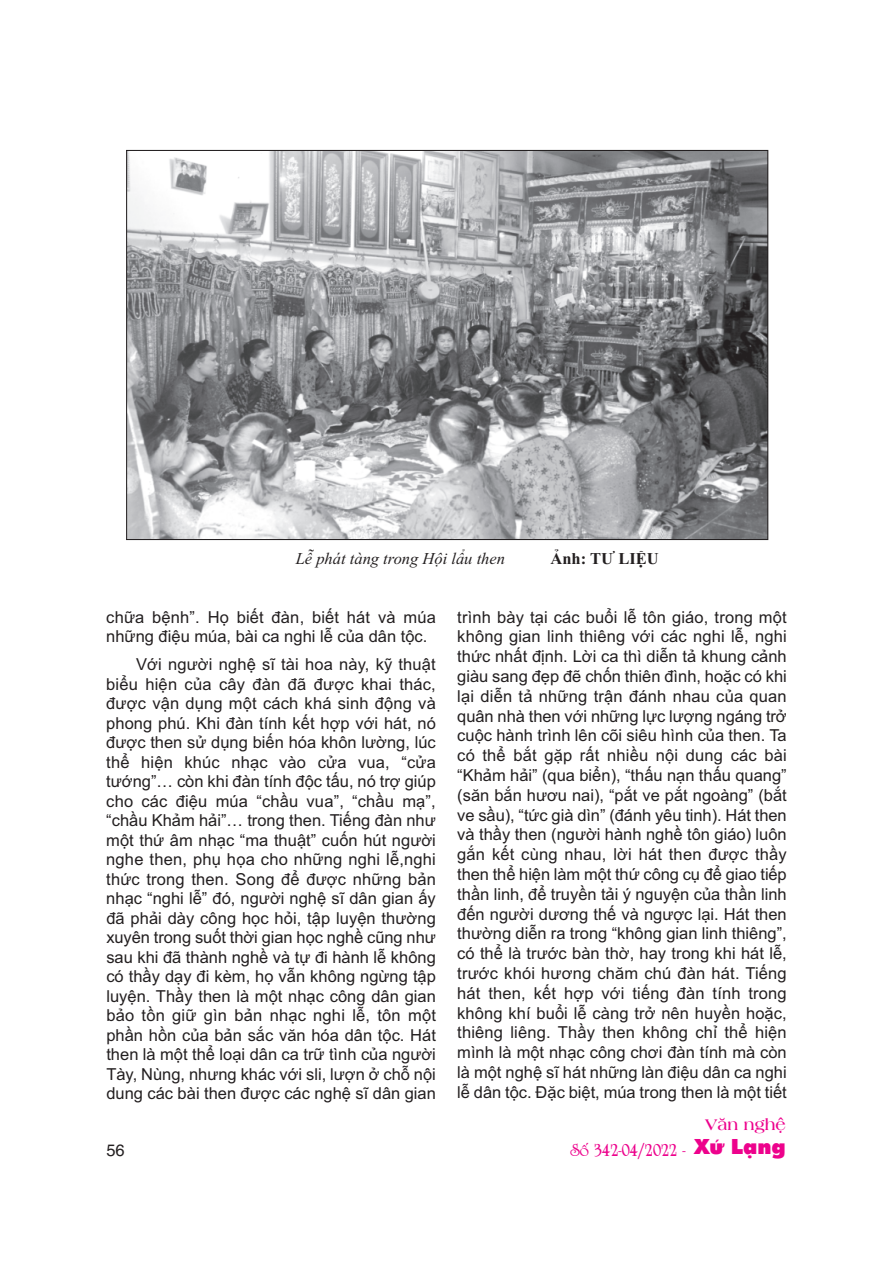
<style>
.page{position:relative;width:893px;height:1263px;background:#fff}
.page>*{position:absolute;margin:0;border:0;box-sizing:border-box;transform-origin:0 0}
.t1{font:700 18px "University";color:#ed028c}
.t2{font:16.5px/19.8px "Arial";color:#231f20;text-align:justify}
.t3{font:italic 16.5px "Times New Roman";color:#231f20}
.t4{font:700 16.5px "Times New Roman";color:#231f20}
.t5{font:700 16.5px "UTM Americana";color:#ed028c}
.t6{font:16.5px "Vn Helvetica";color:#231f20}
.s1{font-family:"UTM Futura Extra";font-weight:400;font-size:21px}
</style>
<div class="page">
<img style="left:128px;top:152px;width:638px;height:386px">
<p class="t3" style="left:296px;top:549px;width:211px">Lễ phát tàng trong Hội lẩu then</p>
<p class="t4" style="left:550px;top:549px;width:110px">Ảnh: TƯ LIỆU</p>
<p class="t2" style="left:106px;top:607px;width:331px">chữa bệnh”. Họ biết đàn, biết hát và múa những điệu múa, bài ca nghi lễ của dân tộc.</p>
<p class="t2" style="left:106px;top:655px;width:331px;text-indent:30px">Với người nghệ sĩ tài hoa này, kỹ thuật biểu hiện của cây đàn đã được khai thác, được vận dụng một cách khá sinh động và phong phú. Khi đàn tính kết hợp với hát, nó được then sử dụng biến hóa khôn lường, lúc thể hiện khúc nhạc vào cửa vua, “cửa tướng”… còn khi đàn tính độc tấu, nó trợ giúp cho các điệu múa “chầu vua”, “chầu mạ”, “chầu Khảm hải”… trong then. Tiếng đàn như một thứ âm nhạc “ma thuật” cuốn hút người nghe then, phụ họa cho những nghi lễ,nghi thức trong then. Song để được những bản nhạc “nghi lễ” đó, người nghệ sĩ dân gian ấy đã phải dày công học hỏi, tập luyện thường xuyên trong suốt thời gian học nghề cũng như sau khi đã thành nghề và tự đi hành lễ không có thầy dạy đi kèm, họ vẫn không ngừng tập luyện. Thầy then là một nhạc công dân gian bảo tồn giữ gìn bản nhạc nghi lễ, tôn một phần hồn của bản sắc văn hóa dân tộc. Hát then là một thể loại dân ca trữ tình của người Tày, Nùng, nhưng khác với sli, lượn ở chỗ nội dung các bài then được các nghệ sĩ dân gian</p>
<p class="t6" style="left:106px;top:1137px;width:20px">56</p>
<p class="t2" style="left:457px;top:607px;width:331px">trình bày tại các buổi lễ tôn giáo, trong một không gian linh thiêng với các nghi lễ, nghi thức nhất định. Lời ca thì diễn tả khung cảnh giàu sang đẹp đẽ chốn thiên đình, hoặc có khi lại diễn tả những trận đánh nhau của quan quân nhà then với những lực lượng ngáng trở cuộc hành trình lên cõi siêu hình của then. Ta có thể bắt gặp rất nhiều nội dung các bài “Khảm hải” (qua biển), “thấu nạn thấu quang” (săn bắn hươu nai), “pắt ve pắt ngoàng” (bắt ve sầu), “tức già dìn” (đánh yêu tinh). Hát then và thầy then (người hành nghề tôn giáo) luôn gắn kết cùng nhau, lời hát then được thầy then thể hiện làm một thứ công cụ để giao tiếp thần linh, để truyền tải ý nguyện của thần linh đến người dương thế và ngược lại. Hát then thường diễn ra trong “không gian linh thiêng”, có thể là trước bàn thờ, hay trong khi hát lễ, trước khói hương chăm chú đàn hát. Tiếng hát then, kết hợp với tiếng đàn tính trong không khí buổi lễ càng trở nên huyền hoặc, thiêng liêng. Thầy then không chỉ thể hiện mình là một nhạc công chơi đàn tính mà còn là một nghệ sĩ hát những làn điệu dân ca nghi lễ dân tộc. Đặc biệt, múa trong then là một tiết</p>
<p class="t5" style="left:705px;top:1115px;width:83px">Văn nghệ</p>
<p class="t1" style="left:570px;top:1143px;width:217px">Số 342-04/2022 - <span class="s1">Xứ Lạng</span></p>
</div>
